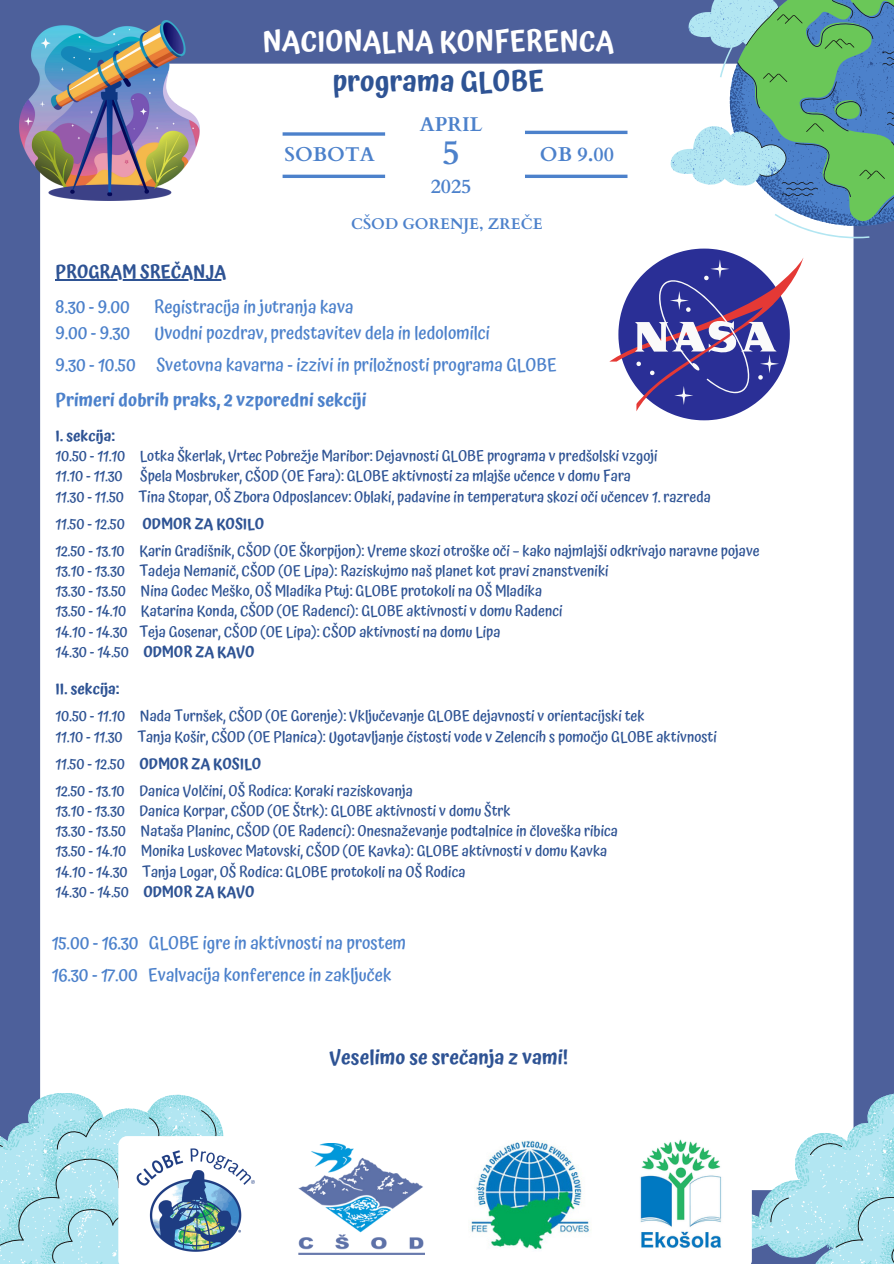
<style>
.page{position:relative;width:894px;height:1264px;background:#fff}
.page>*{position:absolute;margin:0;border:0;box-sizing:border-box;transform-origin:0 0}
.t1{font:700 34.35px "Cardo";color:#4c81cb}
.t2{font:600 28.5px/39.3px "Atma";color:#fff;text-align:center}
.t3{font:700 19.95px "Cardo";color:#4c81cb}
.t4{font:600 19.5px "Atma";color:#2e5394}
.t5{font:600 18px "Atma";color:#2e5394}
.t6{font:500 17.85px "Atma";color:#4c81cb}
.t7{font:600 17.85px "Atma";color:#4c81cb}
.t8{font:700 15.45px "Cardo";color:#4c81cb}
.t9{font:500 15px "Atma";color:#2e5394}
.t10{font:600 15px "Atma";color:#2e5394}
.s1{color:#2e5394}
.s2{font-weight:500}
</style>
<div class="page">
<div style="left:0;top:0;width:893px;height:1263px;background:#4d609b"></div>
<div style="left:40px;top:64px;width:813px;height:1126px;background:#fff;border-radius:38px"></div>
<svg style="left:670px;top:0;width:184px;height:228px"></svg>
<svg style="left:729px;top:0;width:164px;height:226px;background:#6dad9a"></svg>
<hr style="left:525px;top:131px;width:102px;height:3px;background:#4c81cb">
<hr style="left:525px;top:175px;width:102px;height:3px;background:#4c81cb">
<hr style="left:282px;top:175px;width:103px;height:3px;background:#4c81cb">
<svg style="left:282px;top:132px;width:103px;height:4px"></svg>
<svg style="left:609px;top:248px;width:194px;height:172px"></svg>
<hr style="left:55px;top:279px;width:171px;height:1px;background:#2e5394">
<img style="left:19px;top:21px;width:180px;height:180px">
<svg style="left:31px;top:1084px;width:178px;height:23px"></svg>
<svg style="left:0;top:1107px;width:222px;height:156px;background:#a8dce8"></svg>
<svg style="left:751px;top:1091px;width:142px;height:172px"></svg>
<div style="left:118px;top:1136px;width:633px;height:127px;background:#fff"></div>
<img style="left:468px;top:1139px;width:123px;height:112px">
<img style="left:619px;top:1136px;width:121px;height:119px">
<img style="left:127px;top:1128px;width:143px;height:133px">
<img style="left:298px;top:1143px;width:126px;height:111px">
<h2 class="t2" style="left:262px;top:22px;width:353px">NACIONALNA KONFERENCA <span class="s1">programa GLOBE</span></h2>
<h2 class="t3" style="left:419px;top:111px;width:64px">APRIL</h2>
<p class="t1" style="left:442px;top:130px;width:19px">5</p>
<p class="t3" style="left:284px;top:141px;width:92px">SOBOTA</p>
<p class="t3" style="left:539px;top:141px;width:75px">OB 9.00</p>
<h1 class="t3" style="left:430px;top:173px;width:42px">2025</h1>
<p class="t5" style="left:55px;top:261px;width:172px">PROGRAM SREČANJA</p>
<p class="t8" style="left:351px;top:213px;width:193px">CŠOD GORENJE, ZREČE</p>
<p class="t6" style="left:55px;top:296px;width:76px">8.30 - 9.00</p>
<p class="t6" style="left:154px;top:296px;width:201px">Registracija in jutranja kava</p>
<h2 class="t6" style="left:55px;top:322px;width:76px">9.00 - 9.30</h2>
<h2 class="t6" style="left:154px;top:322px;width:337px">Uvodni pozdrav, predstavitev dela in ledolomilci</h2>
<p class="t6" style="left:55px;top:354px;width:502px">9.30 - 10.50 Svetovna kavarna - izzivi in priložnosti programa GLOBE</p>
<h3 class="t7" style="left:55px;top:389px;width:312px">Primeri dobrih praks, 2 vzporedni sekciji</h3>
<p class="t10" style="left:55px;top:427px;width:61px">I. sekcija:</p>
<h2 class="t9" style="left:55px;top:447px;width:603px">10.50 - 11.10 Lotka Škerlak, Vrtec Pobrežje Maribor: Dejavnosti GLOBE programa v predšolski vzgoji</h2>
<h4 class="t9" style="left:55px;top:467px;width:577px">11.10 - 11.30 Špela Mosbruker, CŠOD (OE Fara): GLOBE aktivnosti za mlajše učence v domu Fara</h4>
<h4 class="t9" style="left:55px;top:487px;width:656px">11.30 - 11.50 Tina Stopar, OŠ Zbora Odposlancev: Oblaki, padavine in temperatura skozi oči učencev 1. razreda</h4>
<h4 class="t10" style="left:55px;top:514px;width:210px"><span class="s2">11.50 - 12.50</span> ODMOR ZA KOSILO</h4>
<h4 class="t9" style="left:55px;top:541px;width:71px">12.50 - 13.10</h4>
<p class="t9" style="left:139px;top:541px;width:621px">Karin Gradišnik, CŠOD (OE Škorpijon): Vreme skozi otroške oči – kako najmlajši odkrivajo naravne pojave</p>
<p class="t9" style="left:55px;top:562px;width:71px">13.10 - 13.30</p>
<p class="t9" style="left:139px;top:562px;width:470px">Tadeja Nemanič, CŠOD (OE Lipa): Raziskujmo naš planet kot pravi znanstveniki</p>
<p class="t9" style="left:55px;top:582px;width:72px">13.30 - 13.50</p>
<p class="t9" style="left:141px;top:582px;width:403px">Nina Godec Meško, OŠ Mladika Ptuj: GLOBE protokoli na OŠ Mladika</p>
<p class="t9" style="left:55px;top:602px;width:72px">13.50 - 14.10</p>
<p class="t9" style="left:141px;top:602px;width:423px">Katarina Konda, CŠOD (OE Radenci): GLOBE aktivnosti v domu Radenci</p>
<p class="t9" style="left:55px;top:622px;width:74px">14.10 - 14.30</p>
<h5 class="t9" style="left:139px;top:622px;width:362px">Teja Gosenar, CŠOD (OE Lipa): CŠOD aktivnosti na domu Lipa</h5>
<h5 class="t9" style="left:55px;top:643px;width:75px">14.30 - 14.50</h5>
<p class="t10" style="left:143px;top:643px;width:113px">ODMOR ZA KAVO</p>
<p class="t10" style="left:55px;top:680px;width:65px">II. sekcija:</p>
<p class="t9" style="left:55px;top:707px;width:590px">10.50 - 11.10 Nada Turnšek, CŠOD (OE Gorenje): Vključevanje GLOBE dejavnosti v orientacijski tek</p>
<p class="t9" style="left:55px;top:727px;width:662px">11.10 - 11.30 Tanja Košir, CŠOD (OE Planica): Ugotavljanje čistosti vode v Zelencih s pomočjo GLOBE aktivnosti</p>
<p class="t10" style="left:55px;top:754px;width:207px"><span class="s2">11.50 - 12.50</span> ODMOR ZA KOSILO</p>
<p class="t9" style="left:55px;top:781px;width:71px">12.50 - 13.10</p>
<p class="t9" style="left:139px;top:781px;width:275px">Danica Volčini, OŠ Rodica: Koraki raziskovanja</p>
<p class="t9" style="left:55px;top:802px;width:71px">13.10 - 13.30</p>
<p class="t9" style="left:139px;top:802px;width:372px">Danica Korpar, CŠOD (OE Štrk): GLOBE aktivnosti v domu Štrk</p>
<p class="t9" style="left:55px;top:822px;width:72px">13.30 - 13.50</p>
<p class="t9" style="left:141px;top:822px;width:478px">Nataša Planinc, CŠOD (OE Radenci): Onesnaževanje podtalnice in človeška ribica</p>
<p class="t9" style="left:55px;top:842px;width:72px">13.50 - 14.10</p>
<p class="t9" style="left:141px;top:842px;width:468px">Monika Luskovec Matovski, CŠOD (OE Kavka): GLOBE aktivnosti v domu Kavka</p>
<p class="t9" style="left:55px;top:862px;width:74px">14.10 - 14.30</p>
<h5 class="t9" style="left:142px;top:862px;width:325px">Tanja Logar, OŠ Rodica: GLOBE protokoli na OŠ Rodica</h5>
<h5 class="t9" style="left:55px;top:883px;width:75px">14.30 - 14.50</h5>
<p class="t10" style="left:143px;top:883px;width:113px">ODMOR ZA KAVO</p>
<p class="t6" style="left:52px;top:932px;width:356px">15.00 - 16.30 GLOBE igre in aktivnosti na prostem</p>
<p class="t6" style="left:52px;top:964px;width:341px">16.30 - 17.00 Evalvacija konference in zaključek</p>
<h5 class="t4" style="left:329px;top:1045px;width:240px">Veselimo se srečanja z vami!</h5>
</div>
